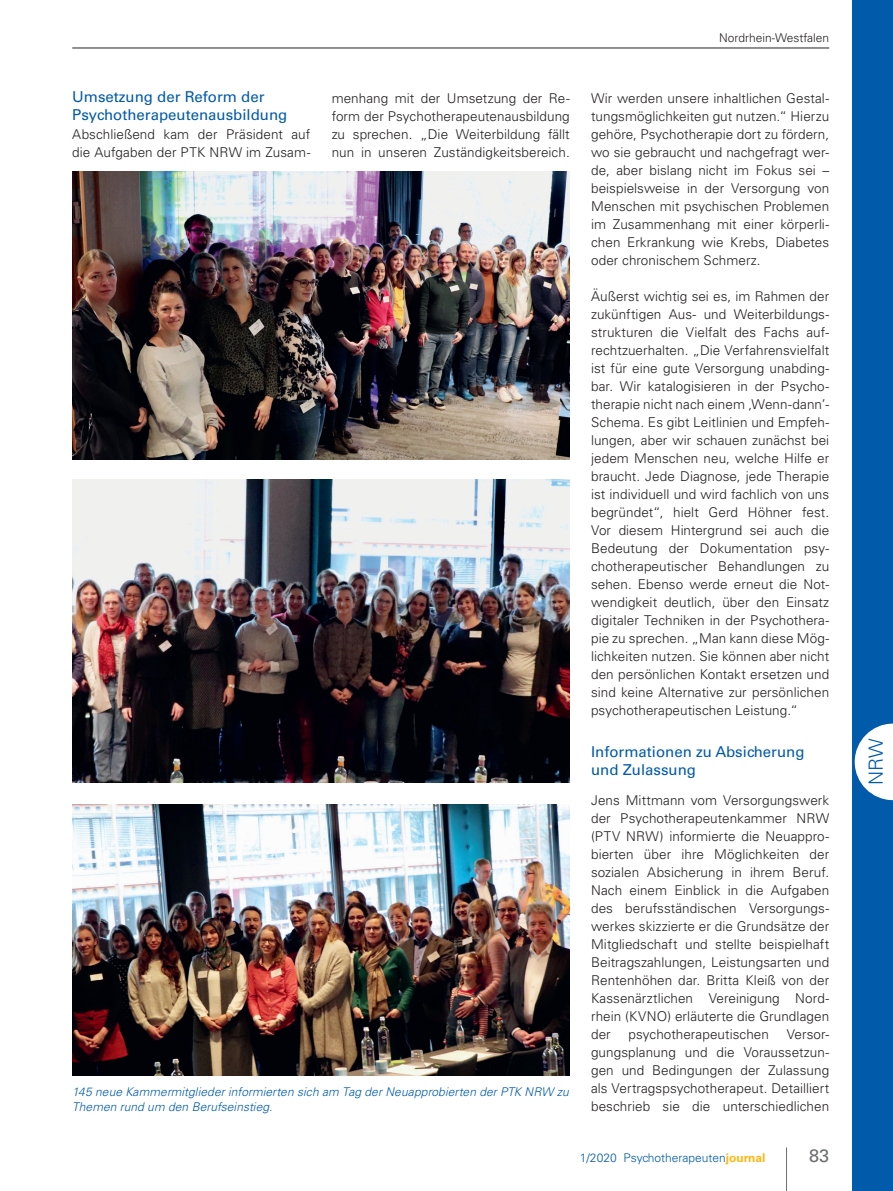
<style>
.page{position:relative;width:893px;height:1191px;background:#fff}
.page>*{position:absolute;margin:0;border:0;box-sizing:border-box;transform-origin:0 0}
.t1{font:300 19.5px "Univers LT Std";color:#015aaa}
.t2{font:18px "Univers LT Std";color:#6c6d70}
.t3{font:15px/18px "Univers LT Std";color:#015aaa}
.t4{font:300 13.5px/18px "Univers LT Std";letter-spacing:.005em;color:#231f20;text-align:justify}
.t5{font:italic 300 12px/15px "Univers LT Std";letter-spacing:.01em;color:#015aaa}
.t6{font:300 12px "Univers LT Std";color:#015aaa}
.t7{font:300 12px "Univers LT Std";color:#231f20}
.s1{font-weight:700;color:#fcb814}
</style>
<div class="page">
<img style="left:72px;top:172px;width:498px;height:288px">
<img style="left:72px;top:479px;width:498px;height:303px">
<img style="left:72px;top:804px;width:498px;height:271px">
<hr style="left:786px;top:1147px;width:1px;height:44px;background:#6c6d70">
<div style="left:853px;top:0;width:40px;height:1191px;background:#015aaa"></div>
<hr style="left:72px;top:48px;width:757px;height:1px;background:#231f20">
<svg style="left:855px;top:723px;width:38px;height:77px"></svg>
<p class="t7" style="left:719px;top:31px;width:111px">Nordrhein-Westfalen</p>
<p class="t3" style="left:72px;top:88px;width:217px">Umsetzung der Reform der<br>Psychotherapeutenausbildung</p>
<p class="t4" style="left:72px;top:125px;width:240px">Abschließend kam der Präsident auf die Aufgaben der PTK NRW im Zusam-</p>
<p class="t4" style="left:332px;top:89px;width:240px">menhang mit der Umsetzung der Re&shy;form der Psychotherapeutenausbildung zu sprechen. „Die Weiterbildung fällt nun in unseren Zuständigkeitsbereich.</p>
<p class="t4" style="left:591px;top:89px;width:240px">Wir werden unsere inhaltlichen Gestal&shy;tungsmöglichkeiten gut nutzen.“ Hierzu gehöre, Psychotherapie dort zu fördern, wo sie gebraucht und nachgefragt wer&shy;de, aber bislang nicht im Fokus sei – beispielsweise in der Versorgung von Menschen mit psychischen Problemen im Zusammenhang mit einer körperli&shy;chen Erkrankung wie Krebs, Diabetes oder chronischem Schmerz.</p>
<p class="t4" style="left:591px;top:287px;width:240px">Äußerst wichtig sei es, im Rahmen der zukünftigen Aus- und Weiterbildungs&shy;strukturen die Vielfalt des Fachs auf&shy;rechtzuerhalten. „Die Verfahrensvielfalt ist für eine gute Versorgung unabding&shy;bar. Wir katalogisieren in der Psycho&shy;therapie nicht nach einem ‚Wenn-dann’- Schema. Es gibt Leitlinien und Empfeh&shy;lungen, aber wir schauen zunächst bei jedem Menschen neu, welche Hilfe er braucht. Jede Diagnose, jede Therapie ist individuell und wird fachlich von uns begründet“, hielt Gerd Höhner fest.<br>Vor diesem Hintergrund sei auch die Bedeutung der Dokumentation psy&shy;chotherapeutischer Behandlungen zu sehen. Ebenso werde erneut die Not&shy;wendigkeit deutlich, über den Einsatz digitaler Techniken in der Psychothera&shy;pie zu sprechen. „Man kann diese Mög&shy;lichkeiten nutzen. Sie können aber nicht den persönlichen Kontakt ersetzen und sind keine Alternative zur persönlichen psychotherapeutischen Leistung.“</p>
<p class="t3" style="left:591px;top:742px;width:215px">Informationen zu Absicherung und Zulassung</p>
<p class="t4" style="left:591px;top:791px;width:240px">Jens Mittmann vom Versorgungswerk der Psychotherapeutenkammer NRW (PTV NRW) informierte die Neuappro&shy;bierten über ihre Möglichkeiten der sozialen Absicherung in ihrem Beruf.<br>Nach einem Einblick in die Aufgaben des berufsständischen Versorgungs&shy;werkes skizzierte er die Grundsätze der Mitgliedschaft und stellte beispielhaft Beitragszahlungen, Leistungsarten und Rentenhöhen dar. Britta Kleiß von der Kassenärztlichen Vereinigung Nord&shy;rhein (KVNO) erläuterte die Grundlagen der</p>
<p class="t4" style="left:591px;top:1025px;width:240px;text-indent:196px">Versor&shy;gungsplanung und die Voraussetzun&shy;gen und Bedingungen der Zulassung als Vertragspsychotherapeut. Detailliert beschrieb sie die unterschiedlichen</p>
<p class="t4" style="left:628px;top:1025px;width:142px">psychotherapeutischen</p>
<p class="t5" style="left:72px;top:1084px;width:498px">145 neue Kammermitglieder informierten sich am Tag der Neuapprobierten der PTK NRW zu<br>Themen rund um den Berufseinstieg.</p>
<p class="t6" style="left:580px;top:1150px;width:187px">1/2020 Psychotherapeuten<span class="s1">journal</span></p>
<h2 class="t2" style="left:809px;top:1144px;width:22px">83</h2>
<h1 class="t1" style="left:864px;top:785px;width:48px;rotate:-90deg">NRW</h1>
</div>
